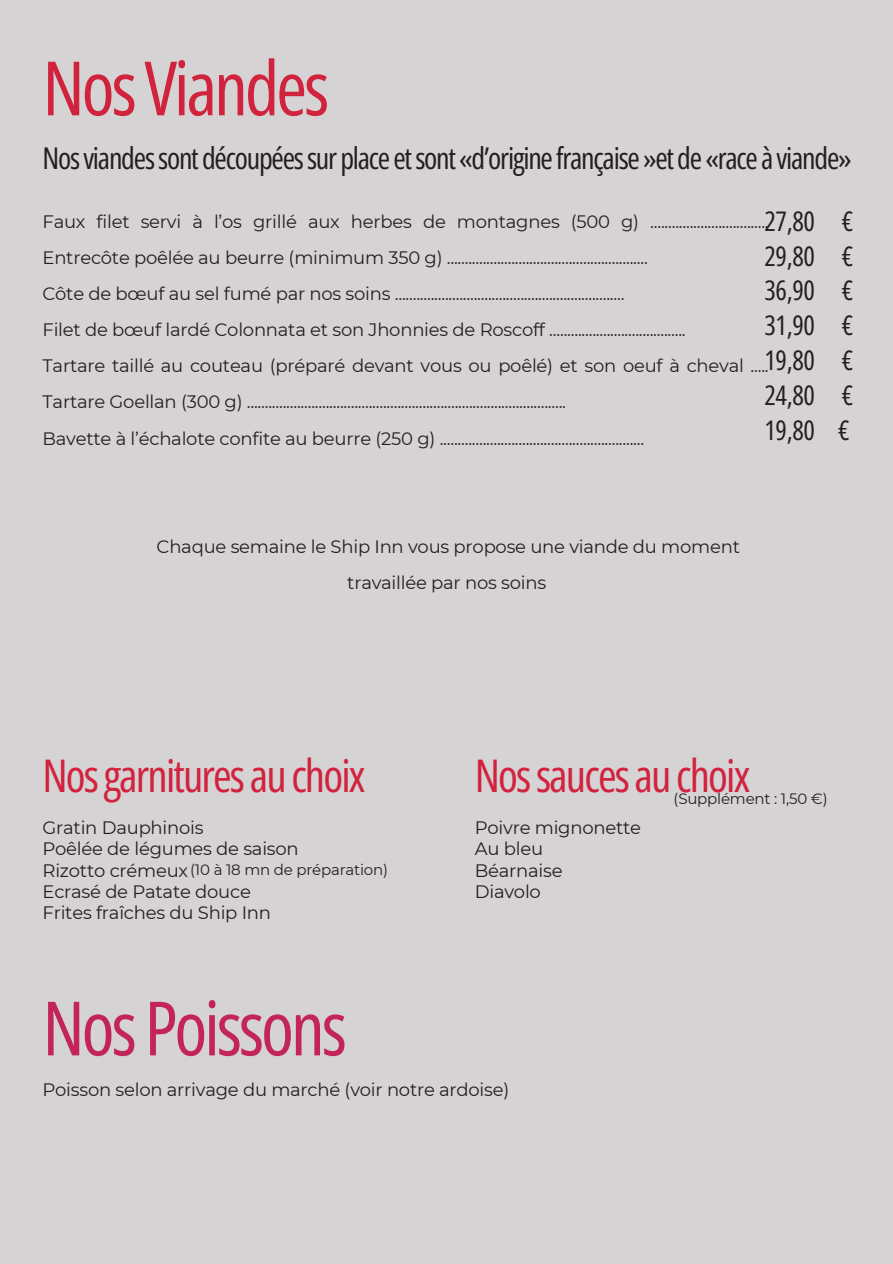
<style>
.page{position:relative;width:893px;height:1264px;background:#fff}
.page>*{position:absolute;margin:0;border:0;box-sizing:border-box;transform-origin:0 0}
.t1{font:75px "Open Sans Condensed";letter-spacing:-.04em;color:#c32459}
.t2{font:75px "Open Sans Condensed";letter-spacing:-.04em;color:#d1223e}
.t3{font:45px "Open Sans Condensed";letter-spacing:-.04em;color:#d1223e}
.t4{font:30px "Open Sans Condensed";letter-spacing:-.04em;color:#231f20}
.t5{font:27px/34.8px "Open Sans Condensed";letter-spacing:-.01em;color:#231f20;text-align:justify}
.t6{font:18px/21.3px "Montserrat";letter-spacing:-.015em;color:#231f20}
.t7{font:15px "Montserrat";letter-spacing:-.015em;color:#231f20}
</style>
<div class="page">
<div style="left:0;top:0;width:892px;height:1263px;background:#d5d3d4"></div>
<h3 class="t2" style="left:43px;top:35px;width:288px">NosViandes</h3>
<h4 class="t4" style="left:43px;top:137px;width:810px">Nosviandessontdécoupéessurplace etsont«d’origine française»etde«race à viande»</h4>
<h2 class="t5" style="left:764px;top:203px;width:90px">27,80 € 29,80 € 36,90 € 31,90 € 19,80 € 24,80 € 19,80 €</h2>
<p class="t6" style="left:43px;top:204px;width:727px;line-height:36px">Faux filet servi à l’os grillé aux herbes de montagnes (500 g) .................................<br>Entrecôte poêlée au beurre (minimum 350 g) ........................................................<br>Côte de bœuf au sel fumé par nos soins ................................................................<br>Filet de bœuf lardé Colonnata et son Jhonnies de Roscoff ......................................<br>Tartare taillé au couteau (préparé devant vous ou poêlé) et son oeuf à cheval .....<br>Tartare Goellan (300 g) .........................................................................................<br>Bavette à l’échalote confite au beurre (250 g) .........................................................</p>
<h5 class="t6" style="left:157px;top:528px;width:585px;line-height:36px;text-align:center">Chaque semaine le Ship Inn vous propose une viande du moment travaillée par nos soins</h5>
<p class="t3" style="left:43px;top:744px;width:324px">Nosgarnitures auchoix</p>
<h5 class="t3" style="left:475px;top:744px;width:277px">Nossauces auchoix</h5>
<h5 class="t7" style="left:673px;top:789px;width:155px">(Supplément : 1,50 €)</h5>
<h5 class="t6" style="left:43px;top:816px;width:258px">Gratin Dauphinois<br>Poêlée de légumes de saison<br>Rizotto crémeux<br>Ecrasé de Patate douce<br>Frites fraîches du Ship Inn</h5>
<h1 class="t7" style="left:190px;top:860px;width:199px">(10 à 18 mn de préparation)</h1>
<h1 class="t1" style="left:43px;top:975px;width:306px">NosPoissons</h1>
<h2 class="t6" style="left:475px;top:816px;width:168px">Poivre mignonette<br>Au bleu<br>Béarnaise<br>Diavolo</h2>
<h5 class="t6" style="left:43px;top:1079px;width:468px">Poisson selon arrivage du marché (voir notre ardoise)</h5>
</div>
